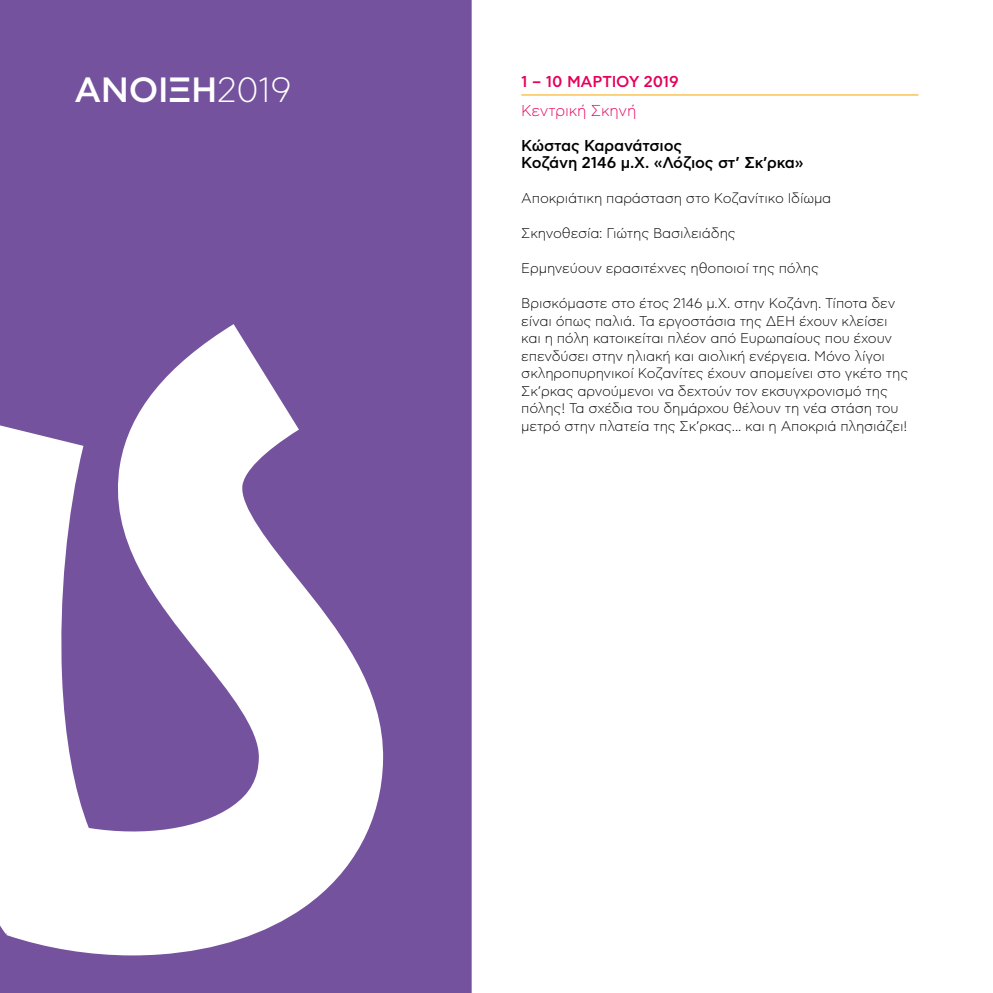
<style>
.page{position:relative;width:993px;height:993px;background:#fff}
.page>*{position:absolute;margin:0;border:0;box-sizing:border-box;transform-origin:0 0}
.t1{font:500 35px "CF Asty Std";letter-spacing:-.01em;color:#fff}
.t2{font:500 15.75px/17.5px "CF Asty Std";letter-spacing:-.01em;color:#000}
.t3{font:500 15.75px "CF Asty Std";letter-spacing:-.01em;color:#e6005b}
.t4{font:300 15.75px "CF Asty Std";letter-spacing:-.01em;color:#e6005b}
.t5{font:300 14px/17.5px "CF Asty Std";letter-spacing:-.01em;color:#000}
.s1{font-weight:300}
</style>
<div class="page">
<svg style="left:0;top:0;width:471px;height:992px;fill:#75529d"></svg>
<hr style="left:521px;top:94px;width:397px;height:1px;background:#f7a600">
<h1 class="t1" style="left:74px;top:70px;width:218px">ΑΝΟΙΞΗ<span class="s1">2019</span></h1>
<p class="t3" style="left:521px;top:73px;width:159px">1 – 10 ΜΑΡΤΙΟΥ 2019</p>
<p class="t4" style="left:521px;top:101px;width:116px">Κεντρική Σκηνή</p>
<p class="t2" style="left:521px;top:137px;width:283px">Κώστας Καρανάτσιος<br>Κοζάνη 2146 μ.Χ. «Λόζιος στ’ Σκ’ρκα»</p>
<p class="t5" style="left:521px;top:190px;width:311px">Αποκριάτικη παράσταση στο Κοζανίτικο Ιδίωμα</p>
<p class="t5" style="left:521px;top:225px;width:216px">Σκηνοθεσία: Γιώτης Βασιλειάδης</p>
<p class="t5" style="left:521px;top:260px;width:299px">Ερμηνεύουν ερασιτέχνες ηθοποιοί της πόλης</p>
<p class="t5" style="left:521px;top:295px;width:388px">Βρισκόμαστε στο έτος 2146 μ.Χ. στην Κοζάνη. Τίποτα δεν είναι όπως παλιά. Τα εργοστάσια της ΔΕΗ έχουν κλείσει και η πόλη κατοικείται πλέον από Ευρωπαίους που έχουν επενδύσει στην ηλιακή και αιολική ενέργεια. Μόνο λίγοι σκληροπυρηνικοί Κοζανίτες έχουν απομείνει στο γκέτο της Σκ’ρκας αρνούμενοι να δεχτούν τον εκσυγχρονισμό της πόλης! Τα σχέδια του δημάρχου θέλουν τη νέα στάση του μετρό στην πλατεία της Σκ’ρκας... και η Αποκριά πλησιάζει!</p>
</div>
